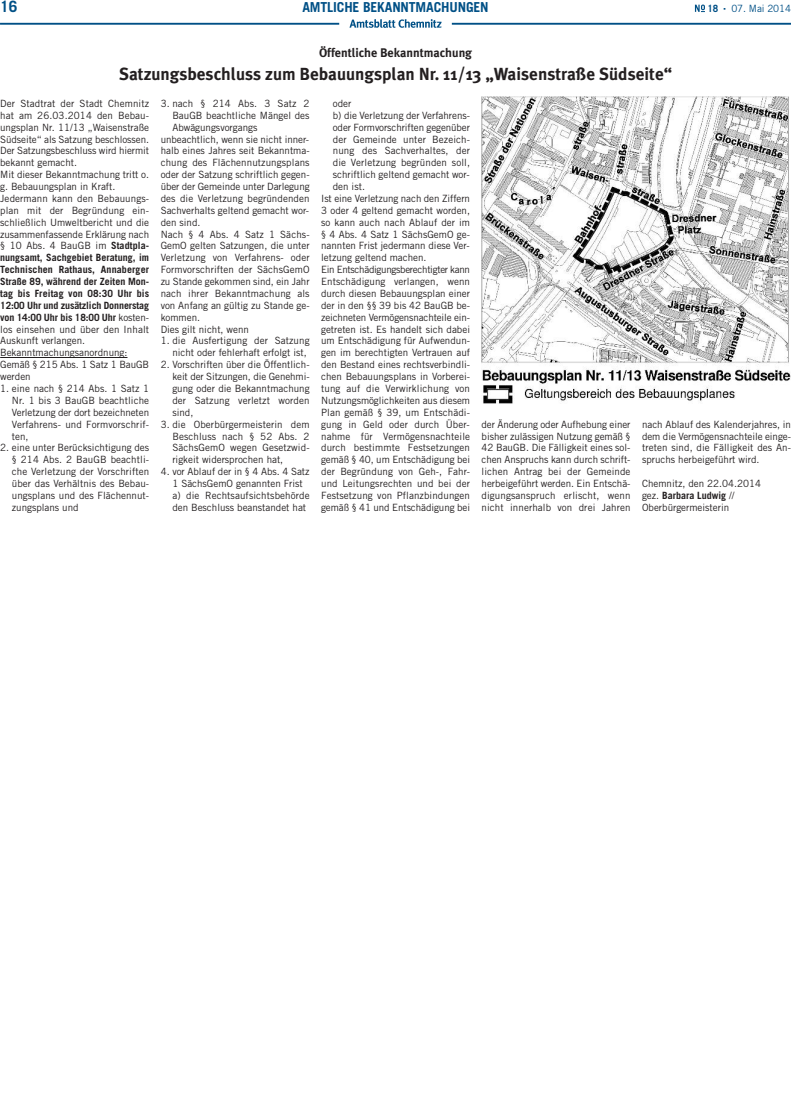
<style>
.page{position:relative;width:791px;height:1113px;background:#fff}
.page>*{position:absolute;margin:0;border:0;box-sizing:border-box;transform-origin:0 0}
.t1{font:700 17.5px "Meta Plus";color:#231f20}
.t2{font:700 15.62px "Trade Gothic LT Std";color:#005086}
.t3{font:700 13.75px "Trade Gothic LT Std";letter-spacing:-.01em;color:#005086}
.t4{font:700 12.5px "Meta Plus";color:#231f20}
.t5{font:10px/11.9px "Trade Gothic LT Std";color:#231f20;text-align:justify}
.t6{font:10px "Trade Gothic LT Std";letter-spacing:-.03em;color:#231f20}
.t7{font:10px "Trade Gothic LT Std";letter-spacing:-.01em;color:#005086}
.t8{font:700 10px "Trade Gothic LT Std";color:#005086}
.s1{font-weight:700}
</style>
<div class="page">
<svg style="left:694px;top:5px;width:10px;height:7px"></svg>
<hr style="left:0;top:23px;width:339px;height:2px;background:#005086">
<hr style="left:451px;top:23px;width:339px;height:2px;background:#005086">
<svg style="left:349px;top:19px;width:92px;height:9px"></svg>
<hr style="left:0;top:357px;width:127px;height:1px;background:#231f20">
<img style="left:481px;top:97px;width:309px;height:306px">
<p class="t2" style="left:0;top:1px;width:19px">16</p>
<p class="t3" style="left:302px;top:2px;width:188px">AMTLICHE BEKANNTMACHUNGEN</p>
<p class="t8" style="left:707px;top:5px;width:12px">18</p>
<p class="t7" style="left:731px;top:5px;width:61px">07. Mai 2014</p>
<p class="t4" style="left:319px;top:46px;width:154px">Öffentliche Bekanntmachung</p>
<p class="t1" style="left:119px;top:63px;width:554px">Satzungsbeschluss zum Bebauungsplan Nr. 11/13 „Waisenstraße Südseite“</p>
<p class="t5" style="left:0;top:98px;width:150px;text-align:left">Der Stadtrat der Stadt Chemnitz hat am 26.03.2014 den Bebau&shy;ungsplan Nr. 11/13 „Waisenstraße<br>Südseite“ als Satzung beschlossen.<br>Der Satzungsbeschluss wird hiermit bekannt gemacht.<br>Mit dieser Bekanntmachung tritt o. g. Bebauungsplan in Kraft.<br>Jedermann kann den Bebauungs&shy;plan mit der Begründung ein&shy;schließlich Umweltbericht und die zusammenfassende Erklärung nach § 10 Abs. 4 BauGB im <span class="s1">Stadtpla&shy;nungsamt, Sachgebiet Beratung, im<br>Technischen Rathaus, Annaberger<br>Straße 89, während der Zeiten Mon&shy;tag bis Freitag von 08:30 Uhr bis<br>12:00 Uhr und zusätzlich Donnerstag von 14:00 Uhr bis 18:00 Uhr</span> kosten&shy;los einsehen und über den Inhalt<br>Auskunft verlangen.<br>Bekanntmachungsanordnung:<br>Gemäß § 215 Abs. 1 Satz 1 BauGB werden</p>
<p class="t5" style="left:12px;top:383px;width:139px;text-indent:-12px">1. eine nach § 214 Abs. 1 Satz 1<br>Nr. 1 bis 3 BauGB beachtliche Verletzung der dort bezeichneten Verfahrens- und Formvorschrif&shy;ten,</p>
<p class="t5" style="left:12px;top:443px;width:139px;text-indent:-12px">2. eine unter Berücksichtigung des § 214 Abs. 2 BauGB beachtli&shy;che Verletzung der Vorschriften über das Verhältnis des Bebau&shy;ungsplans und des Flächennut&shy;zungsplans und</p>
<p class="t5" style="left:161px;top:98px;width:150px">3. nach § 214 Abs. 3 Satz 2</p>
<p class="t5" style="left:172px;top:110px;width:139px">BauGB beachtliche Mängel des</p>
<p class="t5" style="left:172px;top:122px;width:86px">Abwägungsvorgangs</p>
<p class="t5" style="left:161px;top:134px;width:150px">unbeachtlich, wenn sie nicht inner-</p>
<p class="t5" style="left:161px;top:146px;width:150px">halb eines Jahres seit Bekanntma-</p>
<p class="t5" style="left:161px;top:158px;width:150px">chung des Flächennutzungsplans</p>
<p class="t5" style="left:161px;top:170px;width:150px">oder der Satzung schriftlich gegen-</p>
<p class="t5" style="left:161px;top:181px;width:150px">über der Gemeinde unter Darlegung</p>
<p class="t5" style="left:161px;top:193px;width:150px">des die Verletzung begründenden</p>
<p class="t5" style="left:161px;top:205px;width:150px">Sachverhalts geltend gemacht wor-</p>
<p class="t5" style="left:161px;top:217px;width:41px">den sind.</p>
<p class="t5" style="left:161px;top:229px;width:150px">Nach § 4 Abs. 4 Satz 1 Sächs-</p>
<p class="t5" style="left:161px;top:241px;width:150px">GemO gelten Satzungen, die unter</p>
<p class="t5" style="left:161px;top:253px;width:150px">Verletzung von Verfahrens- oder</p>
<p class="t5" style="left:161px;top:265px;width:150px">Formvorschriften der SächsGemO</p>
<p class="t5" style="left:161px;top:276px;width:150px">zu Stande gekommen sind, ein Jahr</p>
<p class="t5" style="left:161px;top:288px;width:150px">nach ihrer Bekanntmachung als</p>
<p class="t5" style="left:161px;top:300px;width:150px">von Anfang an gültig zu Stande ge-</p>
<p class="t5" style="left:161px;top:312px;width:41px">kommen.</p>
<p class="t5" style="left:161px;top:324px;width:90px">Dies gilt nicht, wenn</p>
<p class="t5" style="left:161px;top:336px;width:150px;text-align:right">1. die Ausfertigung der Satzung nicht oder fehlerhaft erfolgt ist,</p>
<p class="t5" style="left:172px;top:360px;width:139px;text-indent:-12px">2. Vorschriften über die Öffentlich&shy;keit der Sitzungen, die Genehmi&shy;gung oder die Bekanntmachung der Satzung verletzt worden sind,</p>
<p class="t5" style="left:172px;top:419px;width:139px;text-indent:-12px">3. die Oberbürgermeisterin dem Beschluss nach § 52 Abs. 2<br>SächsGemO wegen Gesetzwid&shy;rigkeit widersprochen hat,</p>
<p class="t5" style="left:172px;top:466px;width:139px;text-align:left;text-indent:-12px">4. vor Ablauf der in § 4 Abs. 4 Satz<br>1 SächsGemO genannten Frist a) die Rechtsaufsichtsbehörde den Beschluss beanstandet hat</p>
<p class="t5" style="left:332px;top:98px;width:20px">oder</p>
<p class="t5" style="left:332px;top:110px;width:139px">b) die Verletzung der Verfahrens-</p>
<p class="t5" style="left:332px;top:122px;width:139px">oder Formvorschriften gegenüber</p>
<p class="t5" style="left:332px;top:134px;width:139px">der Gemeinde unter Bezeich-</p>
<p class="t5" style="left:332px;top:146px;width:139px">nung des Sachverhaltes, der</p>
<p class="t5" style="left:332px;top:158px;width:139px">die Verletzung begründen soll,</p>
<p class="t5" style="left:332px;top:170px;width:138px">schriftlich geltend gemacht wor-</p>
<p class="t5" style="left:332px;top:181px;width:34px">den ist.</p>
<p class="t5" style="left:321px;top:193px;width:150px">Ist eine Verletzung nach den Ziffern</p>
<p class="t5" style="left:321px;top:205px;width:150px">3 oder 4 geltend gemacht worden,</p>
<p class="t5" style="left:321px;top:217px;width:150px">so kann auch nach Ablauf der im</p>
<p class="t5" style="left:321px;top:229px;width:150px">§ 4 Abs. 4 Satz 1 SächsGemO ge-</p>
<p class="t5" style="left:321px;top:241px;width:150px">nannten Frist jedermann diese Ver-</p>
<p class="t5" style="left:321px;top:253px;width:107px">letzung geltend machen.</p>
<p class="t6" style="left:321px;top:266px;width:150px">Ein Entschädigungsberechtigter kann</p>
<p class="t5" style="left:321px;top:276px;width:150px">Entschädigung verlangen, wenn</p>
<p class="t5" style="left:321px;top:288px;width:150px">durch diesen Bebauungsplan einer</p>
<p class="t5" style="left:321px;top:300px;width:150px">der in den §§ 39 bis 42 BauGB be-</p>
<p class="t5" style="left:321px;top:312px;width:150px">zeichneten Vermögensnachteile ein-</p>
<p class="t5" style="left:321px;top:324px;width:150px">getreten ist. Es handelt sich dabei</p>
<p class="t5" style="left:321px;top:336px;width:150px">um Entschädigung für Aufwendun-</p>
<p class="t5" style="left:321px;top:348px;width:150px">gen im berechtigten Vertrauen auf</p>
<p class="t5" style="left:321px;top:360px;width:150px">den Bestand eines rechtsverbindli-</p>
<p class="t5" style="left:321px;top:371px;width:150px">chen Bebauungsplans in Vorberei-</p>
<p class="t5" style="left:321px;top:383px;width:150px">tung auf die Verwirklichung von</p>
<p class="t5" style="left:321px;top:395px;width:150px">Nutzungsmöglichkeiten aus diesem</p>
<p class="t5" style="left:321px;top:407px;width:150px">Plan gemäß § 39, um Entschädi-</p>
<p class="t5" style="left:321px;top:419px;width:150px">gung in Geld oder durch Über-</p>
<p class="t5" style="left:321px;top:431px;width:150px">nahme für Vermögensnachteile</p>
<p class="t5" style="left:321px;top:443px;width:150px">durch bestimmte Festsetzungen</p>
<p class="t5" style="left:321px;top:455px;width:150px">gemäß § 40, um Entschädigung bei</p>
<p class="t5" style="left:321px;top:466px;width:150px">der Begründung von Geh-, Fahr-</p>
<p class="t5" style="left:321px;top:478px;width:150px">und Leitungsrechten und bei der</p>
<p class="t5" style="left:321px;top:490px;width:150px">Festsetzung von Pflanzbindungen</p>
<p class="t5" style="left:321px;top:502px;width:150px">gemäß § 41 und Entschädigung bei</p>
<p class="t5" style="left:481px;top:419px;width:150px">der Änderung oder Aufhebung einer bisher zulässigen Nutzung gemäß § 42 BauGB. Die Fälligkeit eines sol&shy;chen Anspruchs kann durch schrift&shy;lichen Antrag bei der Gemeinde herbeigeführt werden. Ein Entschä&shy;digungsanspruch erlischt, wenn nicht innerhalb von drei Jahren</p>
<p class="t5" style="left:641px;top:419px;width:150px">nach Ablauf des Kalenderjahres, in dem die Vermögensnachteile einge&shy;treten sind, die Fälligkeit des An&shy;spruchs herbeigeführt wird.</p>
<p class="t5" style="left:641px;top:478px;width:120px;text-align:left">Chemnitz, den 22.04.2014 gez. <span class="s1">Barbara Ludwig</span> //<br>Oberbürgermeisterin</p>
</div>
